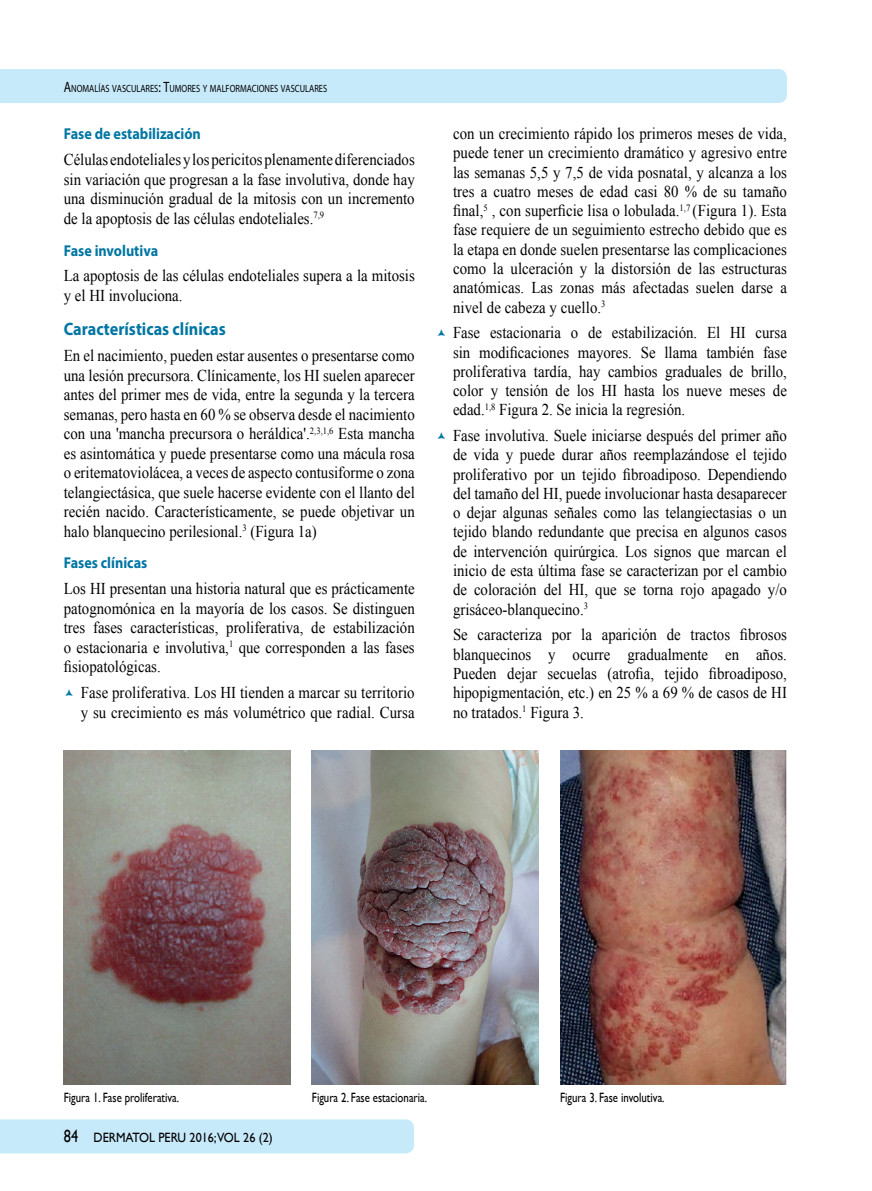
<style>
.page{position:relative;width:872px;height:1191px;background:#fff}
.page>*{position:absolute;margin:0;border:0;box-sizing:border-box;transform-origin:0 0}
.t1{font:700 18px "Myriad Pro";color:#0076a3;scale:.9 1}
.t2{font:16.5px/19.2px "Times New Roman";color:#000;text-align:justify;scale:.9 1}
.t3{font:700 15.75px "Myriad Pro";color:#0076a3;scale:.9 1}
.t4{font:13.5px "Gill Sans";color:#000;scale:.8 1}
.t5{font:13.5px "Gill Sans";color:#000;scale:.9 1}
.t6{font:10.5px "Myriad Pro";color:#000;scale:.8 1}
.s1{font-size:15px}
.s2{font-size:18px}
</style>
<div class="page">
<div style="left:0;top:69px;width:787px;height:34px;background:#c7eafb"></div>
<div style="left:0;top:1119px;width:414px;height:34px;background:#c7eafb"></div>
<img style="left:64px;top:750px;width:227px;height:334px">
<img style="left:312px;top:750px;width:227px;height:334px">
<img style="left:560px;top:750px;width:227px;height:334px">
<p class="t6" style="left:64px;top:82px;width:331px"><span class="s1">A</span>NOMALÍAS VASCULARES<span class="s1">: T</span>UMORES Y MALFORMACIONES VASCULARES</p>
<p class="t3" style="left:64px;top:124px;width:154px">Fase de estabilización</p>
<p class="t2" style="left:64px;top:149px;width:391px">Células endoteliales y los pericitos plenamente diferenciados sin variación que progresan a la fase involutiva, donde hay una disminución gradual de la mitosis con un incremento de la apoptosis de las células endoteliales.<sup>7,9</sup></p>
<p class="t3" style="left:64px;top:240px;width:106px">Fase involutiva</p>
<p class="t2" style="left:64px;top:265px;width:391px">La apoptosis de las células endoteliales supera a la mitosis y el HI involuciona.</p>
<p class="t1" style="left:64px;top:317px;width:181px">Características clínicas</p>
<p class="t2" style="left:64px;top:345px;width:391px">En el nacimiento, pueden estar ausentes o presentarse como una lesión precursora. Clínicamente, los HI suelen aparecer antes del primer mes de vida, entre la segunda y la tercera semanas, pero hasta en 60 % se observa desde el nacimiento con una 'mancha precursora o heráldica'.<sup>2,3,1,6</sup> Esta mancha es asintomática y puede presentarse como una mácula rosa o eritematoviolácea, a veces de aspecto contusiforme o zona telangiectásica, que suele hacerse evidente con el llanto del recién nacido. Característicamente, se puede objetivar un halo blanquecino perilesional.<sup>3</sup> (Figura 1a)</p>
<p class="t3" style="left:64px;top:553px;width:94px">Fases clínicas</p>
<p class="t2" style="left:64px;top:578px;width:391px">Los HI presentan una historia natural que es prácticamente patognomónica en la mayoría de los casos. Se distinguen tres fases características, proliferativa, de estabilización o estacionaria e involutiva,<sup>1</sup> que corresponden a las fases fisiopatológicas.</p>
<p class="t2" style="left:81px;top:682px;width:372px">Fase proliferativa. Los HI tienden a marcar su territorio y su crecimiento es más volumétrico que radial. Cursa</p>
<p class="t2" style="left:453px;top:123px;width:372px">con un crecimiento rápido los primeros meses de vida, puede tener un crecimiento dramático y agresivo entre las semanas 5,5 y 7,5 de vida posnatal, y alcanza a los tres a cuatro meses de edad casi 80 % de su tamaño final,<sup>5</sup> , con superficie lisa o lobulada.<sup>1,7</sup> (Figura 1). Esta fase requiere de un seguimiento estrecho debido que es la etapa en donde suelen presentarse las complicaciones como la ulceración y la distorsión de las estructuras anatómicas. Las zonas más afectadas suelen darse a nivel de cabeza y cuello.<sup>3</sup></p>
<p class="t2" style="left:453px;top:322px;width:372px">Fase estacionaria o de estabilización. El HI cursa sin modificaciones mayores. Se llama también fase proliferativa tardía, hay cambios graduales de brillo, color y tensión de los HI hasta los nueve meses de edad.<sup>1,8</sup> Figura 2. Se inicia la regresión.</p>
<p class="t2" style="left:453px;top:425px;width:372px">Fase involutiva. Suele iniciarse después del primer año de vida y puede durar años reemplazándose el tejido proliferativo por un tejido fibroadiposo. Dependiendo del tamaño del HI, puede involucionar hasta desaparecer o dejar algunas señales como las telangiectasias o un tejido blando redundante que precisa en algunos casos de intervención quirúrgica. Los signos que marcan el inicio de esta última fase se caracterizan por el cambio de coloración del HI, que se torna rojo apagado y/o grisáceo-blanquecino.<sup>3</sup></p>
<p class="t2" style="left:453px;top:624px;width:372px">Se caracteriza por la aparición de tractos fibrosos blanquecinos y ocurre gradualmente en años.<br>Pueden dejar secuelas (atrofia, tejido fibroadiposo, hipopigmentación, etc.) en 25 % a 69 % de casos de HI no tratados.<sup>1</sup> Figura 3.</p>
<p class="t4" style="left:64px;top:1090px;width:146px">Figura 1. Fase proliferativa.</p>
<p class="t4" style="left:312px;top:1090px;width:146px">Figura 2. Fase estacionaria.</p>
<p class="t4" style="left:560px;top:1090px;width:132px">Figura 3. Fase involutiva.</p>
<p class="t5" style="left:64px;top:1129px;width:234px"><span class="s2">84</span> DERMATOL PERU 2016;VOL 26 (2)</p>
</div>
